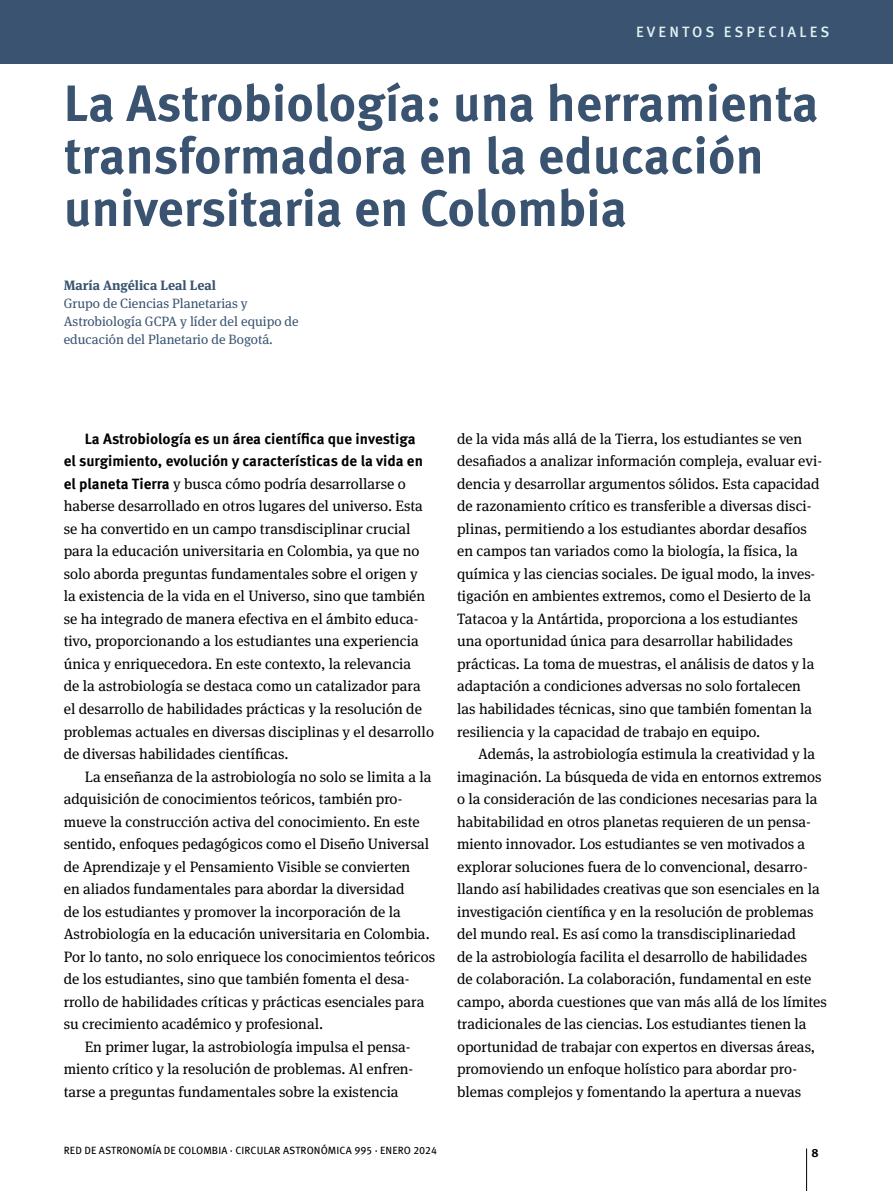
<style>
.page{position:relative;width:893px;height:1191px;background:#fff}
.page>*{position:absolute;margin:0;border:0;box-sizing:border-box;transform-origin:0 0}
.t1{font:700 51px/52.5px "Meta Pro";color:#395370}
.t2{font:15px/22.5px "Meta Serif Pro";color:#000}
.t3{font:700 15px/22.5px "Meta Pro";color:#000}
.t4{font:500 15px "Meta Pro";letter-spacing:.21em;color:#e0f1f2}
.t5{font:13.5px/18px "Meta Serif Pro";color:#395370}
.t6{font:700 13.5px "Meta Serif Pro";color:#395370}
.t7{font:700 12px "Meta Pro";color:#000}
.t8{font:10.5px "Meta Pro";letter-spacing:.01em;color:#000}
.s1{font-family:"Meta Pro";font-weight:700}
</style>
<div class="page">
<hr style="left:806px;top:1148px;width:1px;height:43px;background:#000">
<div style="left:0;top:0;width:893px;height:64px;background:#395370"></div>
<p class="t4" style="left:636px;top:21px;width:195px">EVENTOS ESPECIALES</p>
<h1 class="t1" style="left:64px;top:74px;width:756px">La Astrobiología: una herramienta transformadora en la educación universitaria en Colombia</h1>
<p class="t6" style="left:64px;top:275px;width:154px">María Angélica Leal Leal</p>
<p class="t5" style="left:64px;top:294px;width:236px">Grupo de Ciencias Planetarias y<br>Astrobiología GCPA y líder del equipo de educación del Planetario de Bogotá.</p>
<p class="t3" style="left:64px;top:426px;width:361px;text-indent:21px">La Astrobiología es un área científica que investiga el surgimiento, evolución y características de la vida en</p>
<p class="t2" style="left:64px;top:472px;width:372px"><span class="s1">el planeta Tierra</span> y busca cómo podría desarrollarse o haberse desarrollado en otros lugares del universo. Esta se ha convertido en un campo transdisciplinar crucial para la educación universitaria en Colombia, ya que no solo aborda preguntas fundamentales sobre el origen y<br>la existencia de la vida en el Universo, sino que también se ha integrado de manera efectiva en el ámbito educa&shy;tivo, proporcionando a los estudiantes una experiencia única y enriquecedora. En este contexto, la relevancia<br>de la astrobiología se destaca como un catalizador para el desarrollo de habilidades prácticas y la resolución de problemas actuales en diversas disciplinas y el desarrollo de diversas habilidades científicas.</p>
<p class="t2" style="left:85px;top:764px;width:348px">La enseñanza de la astrobiología no solo se limita a la</p>
<p class="t2" style="left:64px;top:787px;width:340px">adquisición de conocimientos teóricos, también pro-</p>
<p class="t2" style="left:64px;top:809px;width:357px">mueve la construcción activa del conocimiento. En este</p>
<p class="t2" style="left:64px;top:832px;width:367px">sentido, enfoques pedagógicos como el Diseño Universal</p>
<p class="t2" style="left:64px;top:854px;width:348px">de Aprendizaje y el Pensamiento Visible se convierten</p>
<p class="t2" style="left:64px;top:877px;width:342px">en aliados fundamentales para abordar la diversidad</p>
<p class="t2" style="left:64px;top:899px;width:339px">de los estudiantes y promover la incorporación de la</p>
<p class="t2" style="left:64px;top:922px;width:367px">Astrobiología en la educación universitaria en Colombia.</p>
<p class="t2" style="left:64px;top:944px;width:373px">Por lo tanto, no solo enriquece los conocimientos teóricos</p>
<p class="t2" style="left:64px;top:967px;width:347px">de los estudiantes, sino que también fomenta el desa-</p>
<p class="t2" style="left:64px;top:989px;width:362px">rrollo de habilidades críticas y prácticas esenciales para</p>
<p class="t2" style="left:64px;top:1012px;width:261px">su crecimiento académico y profesional.</p>
<p class="t2" style="left:85px;top:1034px;width:327px">En primer lugar, la astrobiología impulsa el pensa-</p>
<p class="t2" style="left:64px;top:1057px;width:351px">miento crítico y la resolución de problemas. Al enfren-</p>
<p class="t2" style="left:64px;top:1079px;width:336px">tarse a preguntas fundamentales sobre la existencia</p>
<p class="t2" style="left:457px;top:427px;width:366px">de la vida más allá de la Tierra, los estudiantes se ven desafiados a analizar información compleja, evaluar evi&shy;dencia y desarrollar argumentos sólidos. Esta capacidad de razonamiento crítico es transferible a diversas disci&shy;plinas, permitiendo a los estudiantes abordar desafíos en campos tan variados como la biología, la física, la química y las ciencias sociales. De igual modo, la inves&shy;tigación en ambientes extremos, como el Desierto de la Tatacoa y la Antártida, proporciona a los estudiantes una oportunidad única para desarrollar habilidades prácticas. La toma de muestras, el análisis de datos y la adaptación a condiciones adversas no solo fortalecen las habilidades técnicas, sino que también fomentan la resiliencia y la capacidad de trabajo en equipo.</p>
<p class="t2" style="left:457px;top:742px;width:371px;text-indent:21px">Además, la astrobiología estimula la creatividad y la imaginación. La búsqueda de vida en entornos extremos o la consideración de las condiciones necesarias para la habitabilidad en otros planetas requieren de un pensa&shy;miento innovador. Los estudiantes se ven motivados a explorar soluciones fuera de lo convencional, desarro&shy;llando así habilidades creativas que son esenciales en la investigación científica y en la resolución de problemas del mundo real. Es así como la transdisciplinariedad<br>de la astrobiología facilita el desarrollo de habilidades<br>de colaboración. La colaboración, fundamental en este campo, aborda cuestiones que van más allá de los límites tradicionales de las ciencias. Los estudiantes tienen la oportunidad de trabajar con expertos en diversas áreas, promoviendo un enfoque holístico para abordar pro&shy;blemas complejos y fomentando la apertura a nuevas</p>
<p class="t8" style="left:64px;top:1142px;width:375px">RED DE ASTRONOMÍA DE COLOMBIA · CIRCULAR ASTRONÓMICA 995 · ENERO 2024</p>
<p class="t7" style="left:811px;top:1143px;width:9px">8</p>
</div>
